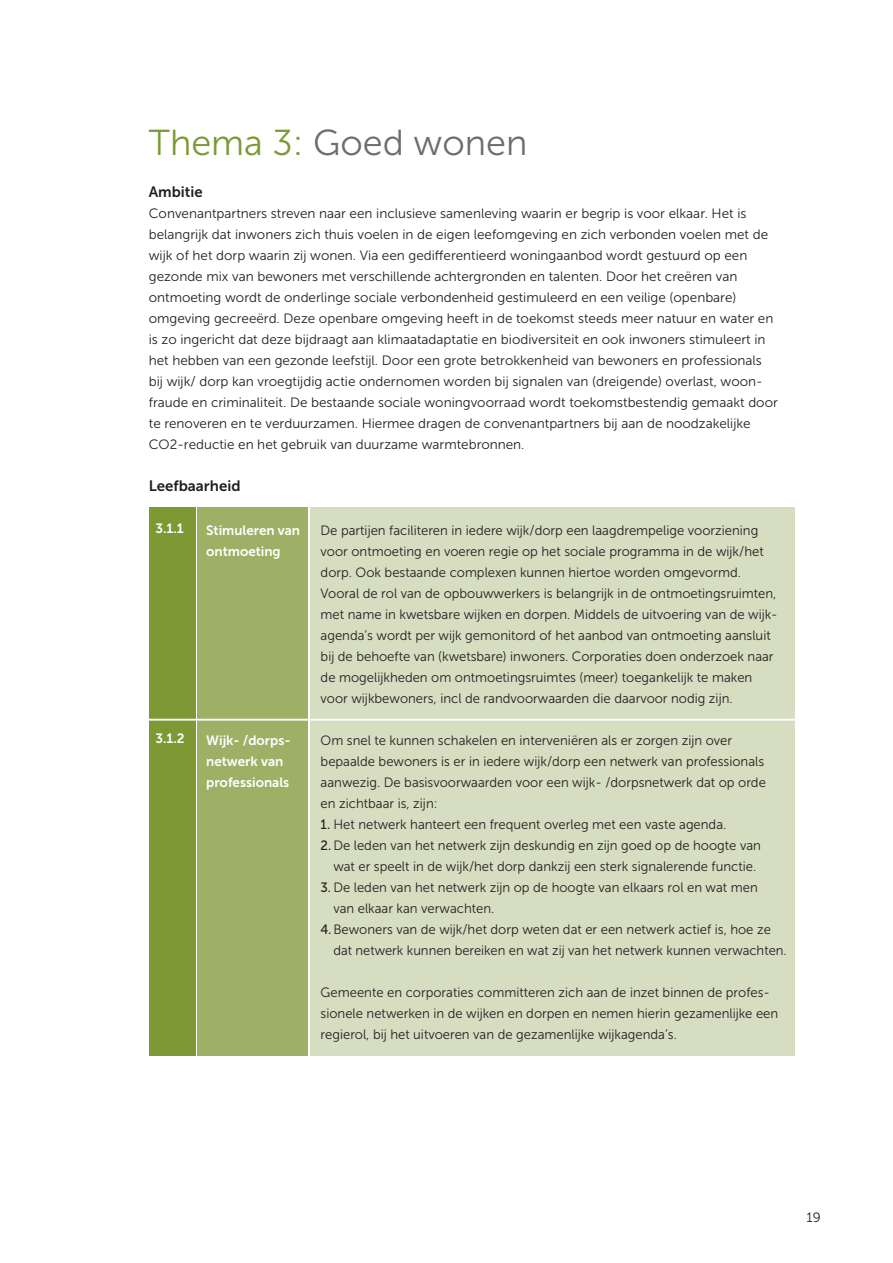
<style>
.page{position:relative;width:893px;height:1263px;background:#fff}
.page>*{position:absolute;margin:0;border:0;box-sizing:border-box;transform-origin:0 0}
.t1{font:36px "Museo Sans 300";color:#6c6d70}
.t2{font:15px "Museo Sans 700";color:#231f20}
.t3{font:13.5px/21px "Museo Sans 300";color:#231f20}
.t4{font:13.5px/21px "Museo Sans 700";color:#fff}
.t5{font:13.5px "Museo Sans 300";color:#231f20;scale:.96 1}
.s1{color:#7c9934}
.s2{font-family:"Museo Sans 500"}
</style>
<div class="page">
<div style="left:310px;top:507px;width:485px;height:549px;background:#d6ddc0"></div>
<div style="left:198px;top:507px;width:110px;height:549px;background:#9db066"></div>
<div style="left:149px;top:507px;width:47px;height:549px;background:#7c9934"></div>
<hr style="left:139px;top:719px;width:662px;height:2px;background:#fff">
<h1 class="t1" style="left:149px;top:123px;width:380px"><span class="s1">Thema 3:</span> Goed wonen</h1>
<p class="t2" style="left:149px;top:183px;width:55px">Ambitie</p>
<p class="t3" style="left:149px;top:203px;width:630px">Convenantpartners streven naar een inclusieve samenleving waarin er begrip is voor elkaar. Het is belangrijk dat inwoners zich thuis voelen in de eigen leefomgeving en zich verbonden voelen met de wijk of het dorp waarin zij wonen. Via een gedifferentieerd woningaanbod wordt gestuurd op een gezonde mix van bewoners met verschillende achtergronden en talenten. Door het creëren van ontmoeting wordt de onderlinge sociale verbondenheid gestimuleerd en een veilige (openbare) omgeving gecreeërd. Deze openbare omgeving heeft in de toekomst steeds meer natuur en water en is zo ingericht dat deze bijdraagt aan klimaatadaptatie en biodiversiteit en ook inwoners stimuleert in het hebben van een gezonde leefstijl. Door een grote betrokkenheid van bewoners en professionals bij wijk/ dorp kan vroegtijdig actie ondernomen worden bij signalen van (dreigende) overlast, woon&shy;fraude en criminaliteit. De bestaande sociale woningvoorraad wordt toekomstbestendig gemaakt door te renoveren en te verduurzamen. Hiermee dragen de convenantpartners bij aan de noodzakelijke CO2-reductie en het gebruik van duurzame warmtebronnen.</p>
<p class="t2" style="left:149px;top:477px;width:93px">Leefbaarheid</p>
<p class="t4" style="left:155px;top:517px;width:30px">3.1.1</p>
<p class="t3" style="left:321px;top:520px;width:459px">De partijen faciliteren in iedere wijk/dorp een laagdrempelige voorziening voor ontmoeting en voeren regie op het sociale programma in de wijk/het dorp. Ook bestaande complexen kunnen hiertoe worden omgevormd.<br>Vooral de rol van de opbouwwerkers is belangrijk in de ontmoetingsruimten, met name in kwetsbare wijken en dorpen. Middels de uitvoering van de wijk&shy;agenda’s wordt per wijk gemonitord of het aanbod van ontmoeting aansluit bij de behoefte van (kwetsbare) inwoners. Corporaties doen onderzoek naar de mogelijkheden om ontmoetingsruimtes (meer) toegankelijk te maken voor wijkbewoners, incl de randvoorwaarden die daarvoor nodig zijn.</p>
<p class="t3" style="left:321px;top:730px;width:447px">Om snel te kunnen schakelen en interveniëren als er zorgen zijn over bepaalde bewoners is er in iedere wijk/dorp een netwerk van professionals aanwezig. De basisvoorwaarden voor een wijk- /dorpsnetwerk dat op orde en zichtbaar is, zijn:</p>
<p class="t3" style="left:321px;top:814px;width:407px"><span class="s2">1.</span> Het netwerk hanteert een frequent overleg met een vaste agenda.</p>
<p class="t3" style="left:321px;top:835px;width:442px"><span class="s2">2.</span>De leden van het netwerk zijn deskundig en zijn goed op de hoogte van</p>
<p class="t3" style="left:333px;top:856px;width:424px">wat er speelt in de wijk/het dorp dankzij een sterk signalerende functie.</p>
<p class="t3" style="left:321px;top:877px;width:439px"><span class="s2">3.</span> De leden van het netwerk zijn op de hoogte van elkaars rol en wat men</p>
<p class="t3" style="left:333px;top:898px;width:163px">van elkaar kan verwachten.</p>
<p class="t3" style="left:321px;top:919px;width:452px"><span class="s2">4.</span>Bewoners van de wijk/het dorp weten dat er een netwerk actief is, hoe ze</p>
<p class="t5" style="left:333px;top:943px;width:474px">dat netwerk kunnen bereiken en wat zij van het netwerk kunnen verwachten.</p>
<p class="t3" style="left:321px;top:982px;width:459px">Gemeente en corporaties committeren zich aan de inzet binnen de profes&shy;sionele netwerken in de wijken en dorpen en nemen hierin gezamenlijke een regierol, bij het uitvoeren van de gezamenlijke wijkagenda’s.</p>
<p class="t4" style="left:206px;top:520px;width:95px">Stimuleren van ontmoeting</p>
<p class="t4" style="left:155px;top:727px;width:31px">3.1.2</p>
<p class="t4" style="left:206px;top:730px;width:86px">Wijk- /dorps&shy;netwerk van professionals</p>
<p class="t3" style="left:806px;top:1207px;width:16px">19</p>
</div>
